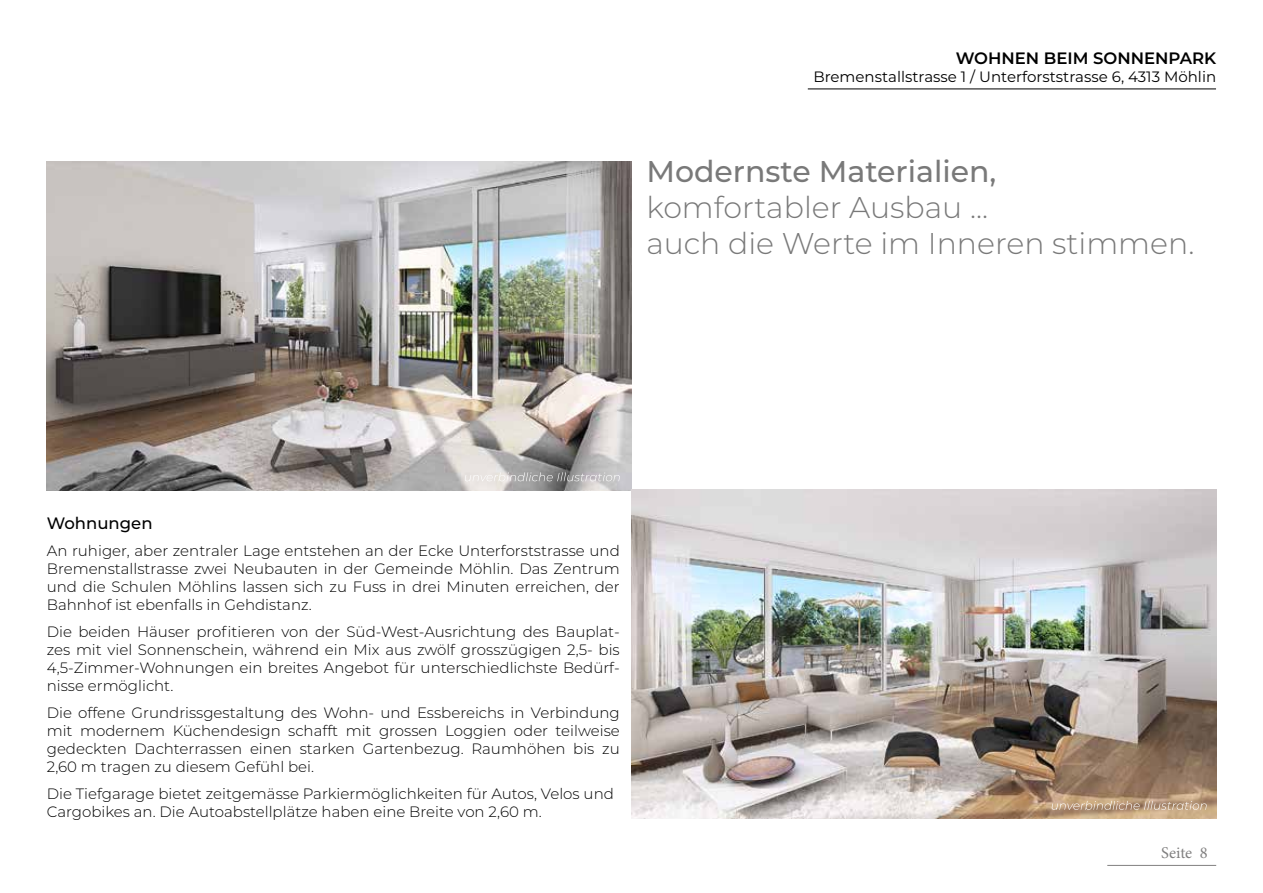
<style>
.page{position:relative;width:1263px;height:893px;background:#fff}
.page>*{position:absolute;margin:0;border:0;box-sizing:border-box;transform-origin:0 0}
.t1{font:300 30px/36px "Montserrat";color:#797979}
.t2{font:500 30px "Montserrat";color:#797979}
.t3{font:600 16.5px "Montserrat";color:#000}
.t4{font:500 16.5px "Montserrat";color:#000}
.t5{font:16.5px "Minion Pro";letter-spacing:-.005em;color:#818080}
.t6{font:300 15px/18px "Montserrat";color:#000;text-align:justify}
.t7{font:15px "Montserrat";color:#000}
</style>
<div class="page">
<hr style="left:1107px;top:865px;width:109px;height:1px;background:#818080">
<hr style="left:808px;top:89px;width:408px;height:1px;background:#000">
<img style="left:47px;top:162px;width:584px;height:328px">
<img style="left:631px;top:490px;width:585px;height:328px">
<svg style="left:1052px;top:801px;width:154px;height:9px"></svg>
<svg style="left:465px;top:472px;width:155px;height:9px"></svg>
<p class="t3" style="left:956px;top:47px;width:262px">WOHNEN BEIM SONNENPARK</p>
<p class="t7" style="left:813px;top:67px;width:404px">Bremenstallstrasse 1 / Unterforststrasse 6, 4313 Möhlin</p>
<h1 class="t2" style="left:646px;top:151px;width:351px">Modernste Materialien,</h1>
<h1 class="t1" style="left:646px;top:189px;width:549px">komfortabler Ausbau ...<br>auch die Werte im Inneren stimmen.</h1>
<p class="t4" style="left:47px;top:512px;width:107px">Wohnungen</p>
<p class="t6" style="left:47px;top:541px;width:575px">An ruhiger, aber zentraler Lage entstehen an der Ecke Unterforststrasse und Bremenstallstrasse zwei Neubauten in der Gemeinde Möhlin. Das Zentrum und die Schulen Möhlins lassen sich zu Fuss in drei Minuten erreichen, der Bahnhof ist ebenfalls in Gehdistanz.</p>
<p class="t6" style="left:47px;top:622px;width:574px">Die beiden Häuser profitieren von der Süd-West-Ausrichtung des Bauplat&shy;zes mit viel Sonnenschein, während ein Mix aus zwölf grosszügigen 2,5- bis 4,5-Zimmer-Wohnungen ein breites Angebot für unterschiedlichste Bedürf&shy;nisse ermöglicht.</p>
<p class="t6" style="left:47px;top:703px;width:574px">Die offene Grundrissgestaltung des Wohn- und Essbereichs in Verbindung mit modernem Küchendesign schafft mit grossen Loggien oder teilweise gedeckten Dachterrassen einen starken Gartenbezug. Raumhöhen bis zu 2,60 m tragen zu diesem Gefühl bei.</p>
<p class="t6" style="left:47px;top:784px;width:569px">Die Tiefgarage bietet zeitgemässe Parkiermöglichkeiten für Autos, Velos und<br>Cargobikes an. Die Autoabstellplätze haben eine Breite von 2,60 m.</p>
<p class="t5" style="left:1161px;top:842px;width:48px">Seite 8</p>
</div>
